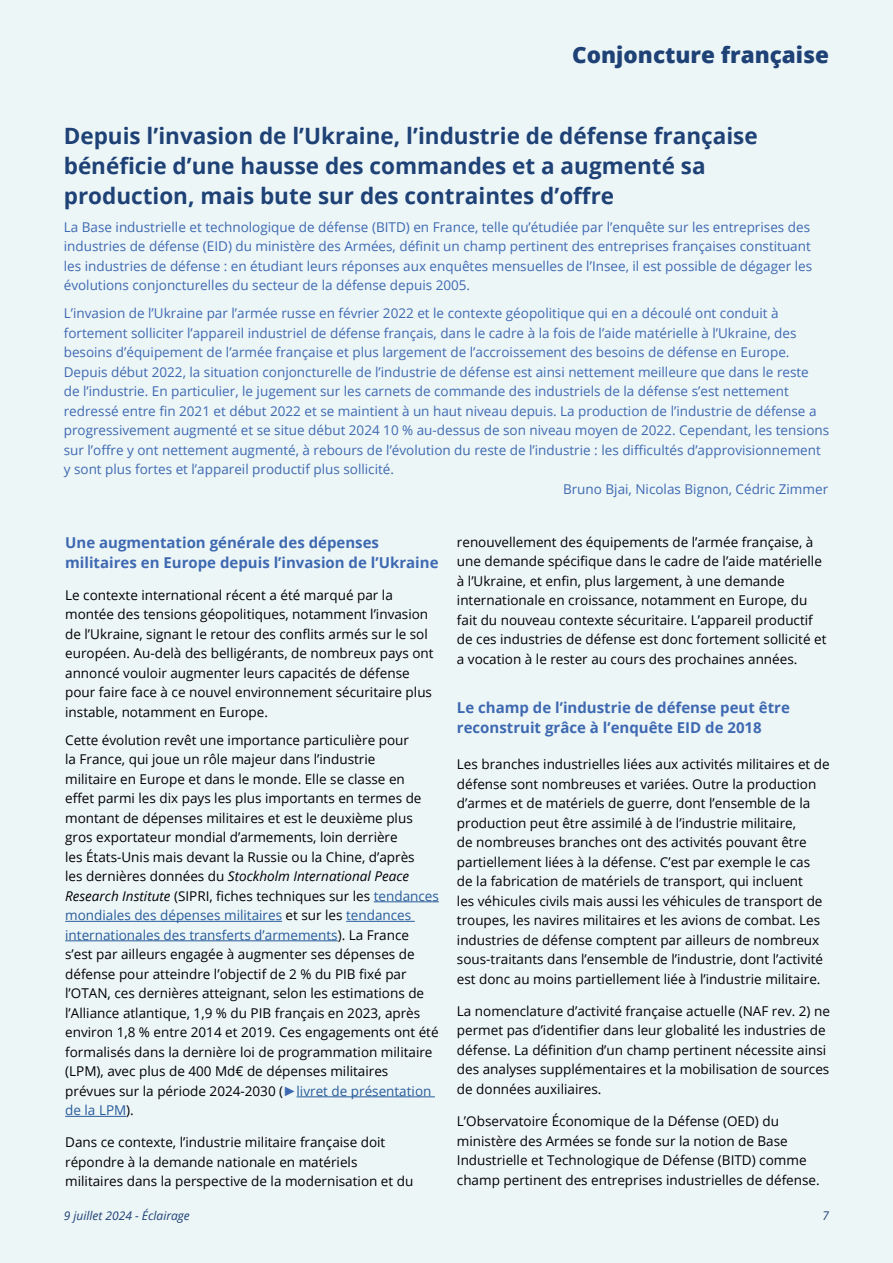
<style>
.page{position:relative;width:893px;height:1263px;background:#edf6f7}
.page>*{position:absolute;margin:0;border:0;box-sizing:border-box;transform-origin:0 0}
.t1{font:700 22.5px/30px "Open Sans";color:#1e4176}
.t2{font:800 22.5px "Open Sans";color:#1e4176}
.t3{font:700 15px/19.5px "Open Sans";color:#3e69b1}
.t4{font:13.5px/19.5px "Open Sans";color:#000}
.t5{font:13.5px/19.5px "Open Sans";color:#3e69b1}
.t6{font:italic 12px "Open Sans";color:#1e4176}
.s1{font-style:italic}
.s2{color:#275b9b}
.s3{font-family:"Arial";font-weight:700;color:#3e69b1}
</style>
<div class="page">
<hr style="left:374px;top:901px;width:65px;height:1px;background:#275b9b">
<hr style="left:65px;top:921px;width:217px;height:1px;background:#275b9b">
<hr style="left:346px;top:921px;width:69px;height:1px;background:#275b9b">
<hr style="left:65px;top:940px;width:273px;height:1px;background:#275b9b">
<hr style="left:297px;top:1096px;width:138px;height:1px;background:#275b9b">
<hr style="left:65px;top:1116px;width:61px;height:1px;background:#275b9b">
<h1 class="t2" style="left:572px;top:38px;width:258px">Conjoncture française</h1>
<h1 class="t1" style="left:64px;top:120px;width:695px">Depuis l’invasion de l’Ukraine, l’industrie de défense française bénéficie d’une hausse des commandes et a augmenté sa production, mais bute sur des contraintes d’offre</h1>
<p class="t5" style="left:64px;top:217px;width:750px">La Base industrielle et technologique de défense (BITD) en France, telle qu’étudiée par l’enquête sur les entreprises des industries de défense (EID) du ministère des Armées, définit un champ pertinent des entreprises françaises constituant les industries de défense : en étudiant leurs réponses aux enquêtes mensuelles de l’Insee, il est possible de dégager les évolutions conjoncturelles du secteur de la défense depuis 2005.</p>
<p class="t5" style="left:64px;top:303px;width:767px">L’invasion de l’Ukraine par l’armée russe en février 2022 et le contexte géopolitique qui en a découlé ont conduit à fortement solliciter l’appareil industriel de défense français, dans le cadre à la fois de l’aide matérielle à l’Ukraine, des besoins d’équipement de l’armée française et plus largement de l’accroissement des besoins de défense en Europe.<br>Depuis début 2022, la situation conjoncturelle de l’industrie de défense est ainsi nettement meilleure que dans le reste<br>de l’industrie. En particulier, le jugement sur les carnets de commande des industriels de la défense s’est nettement redressé entre fin 2021 et début 2022 et se maintient à un haut niveau depuis. La production de l’industrie de défense a progressivement augmenté et se situe début 2024 10 % au-dessus de son niveau moyen de 2022. Cependant, les tensions sur l’offre y ont nettement augmenté, à rebours de l’évolution du reste de l’industrie : les difficultés d’approvisionnement y sont plus fortes et l’appareil productif plus sollicité.</p>
<p class="t3" style="left:65px;top:532px;width:375px">Une augmentation générale des dépenses militaires en Europe depuis l’invasion de l’Ukraine</p>
<p class="t4" style="left:65px;top:585px;width:370px">Le contexte international récent a été marqué par la montée des tensions géopolitiques, notamment l’invasion de l’Ukraine, signant le retour des conflits armés sur le sol européen. Au-delà des belligérants, de nombreux pays ont annoncé vouloir augmenter leurs capacités de défense pour faire face à ce nouvel environnement sécuritaire plus instable, notamment en Europe.</p>
<p class="t4" style="left:65px;top:730px;width:375px">Cette évolution revêt une importance particulière pour<br>la France, qui joue un rôle majeur dans l’industrie<br>militaire en Europe et dans le monde. Elle se classe en<br>effet parmi les dix pays les plus importants en termes de montant de dépenses militaires et est le deuxième plus gros exportateur mondial d’armements, loin derrière<br>les États-Unis mais devant la Russie ou la Chine, d’après<br>les dernières données du <span class="s1">Stockholm International Peace Research Institute</span> (SIPRI, fiches techniques sur les <span class="s2">tendances mondiales des dépenses militaires</span> et sur les <span class="s2">tendances internationales des transferts d’armements</span>). La France s’est par ailleurs engagée à augmenter ses dépenses de défense pour atteindre l’objectif de 2 % du PIB fixé par l’OTAN, ces dernières atteignant, selon les estimations de l’Alliance atlantique, 1,9 % du PIB français en 2023, après environ 1,8 % entre 2014 et 2019. Ces engagements ont été formalisés dans la dernière loi de programmation militaire (LPM), avec plus de 400 Md€ de dépenses militaires prévues sur la période 2024-2030 (<span class="s3">►</span><span class="s2">livret de présentation de la LPM</span>).</p>
<p class="t4" style="left:65px;top:1132px;width:350px">Dans ce contexte, l’industrie militaire française doit répondre à la demande nationale en matériels militaires dans la perspective de la modernisation et du</p>
<p class="t5" style="left:563px;top:479px;width:267px">Bruno Bjai, Nicolas Bignon, Cédric Zimmer</p>
<p class="t4" style="left:457px;top:532px;width:371px">renouvellement des équipements de l’armée française, à une demande spécifique dans le cadre de l’aide matérielle à l’Ukraine, et enfin, plus largement, à une demande internationale en croissance, notamment en Europe, du fait du nouveau contexte sécuritaire. L’appareil productif de ces industries de défense est donc fortement sollicité et a vocation à le rester au cours des prochaines années.</p>
<p class="t3" style="left:457px;top:697px;width:335px">Le champ de l’industrie de défense peut être reconstruit grâce à l’enquête EID de 2018</p>
<p class="t4" style="left:457px;top:754px;width:374px">Les branches industrielles liées aux activités militaires et de défense sont nombreuses et variées. Outre la production d’armes et de matériels de guerre, dont l’ensemble de la production peut être assimilé à de l’industrie militaire,<br>de nombreuses branches ont des activités pouvant être partiellement liées à la défense. C’est par exemple le cas<br>de la fabrication de matériels de transport, qui incluent<br>les véhicules civils mais aussi les véhicules de transport de troupes, les navires militaires et les avions de combat. Les industries de défense comptent par ailleurs de nombreux sous-traitants dans l’ensemble de l’industrie, dont l’activité est donc au moins partiellement liée à l’industrie militaire.</p>
<p class="t4" style="left:457px;top:1001px;width:375px">La nomenclature d’activité française actuelle (NAF rev. 2) ne permet pas d’identifier dans leur globalité les industries de défense. La définition d’un champ pertinent nécessite ainsi des analyses supplémentaires et la mobilisation de sources de données auxiliaires.</p>
<p class="t4" style="left:457px;top:1111px;width:364px">L’Observatoire Économique de la Défense (OED) du ministère des Armées se fonde sur la notion de Base Industrielle et Technologique de Défense (BITD) comme champ pertinent des entreprises industrielles de défense.</p>
<p class="t6" style="left:64px;top:1207px;width:128px">9 juillet 2024 - Éclairage</p>
<p class="t6" style="left:823px;top:1207px;width:8px">7</p>
</div>
